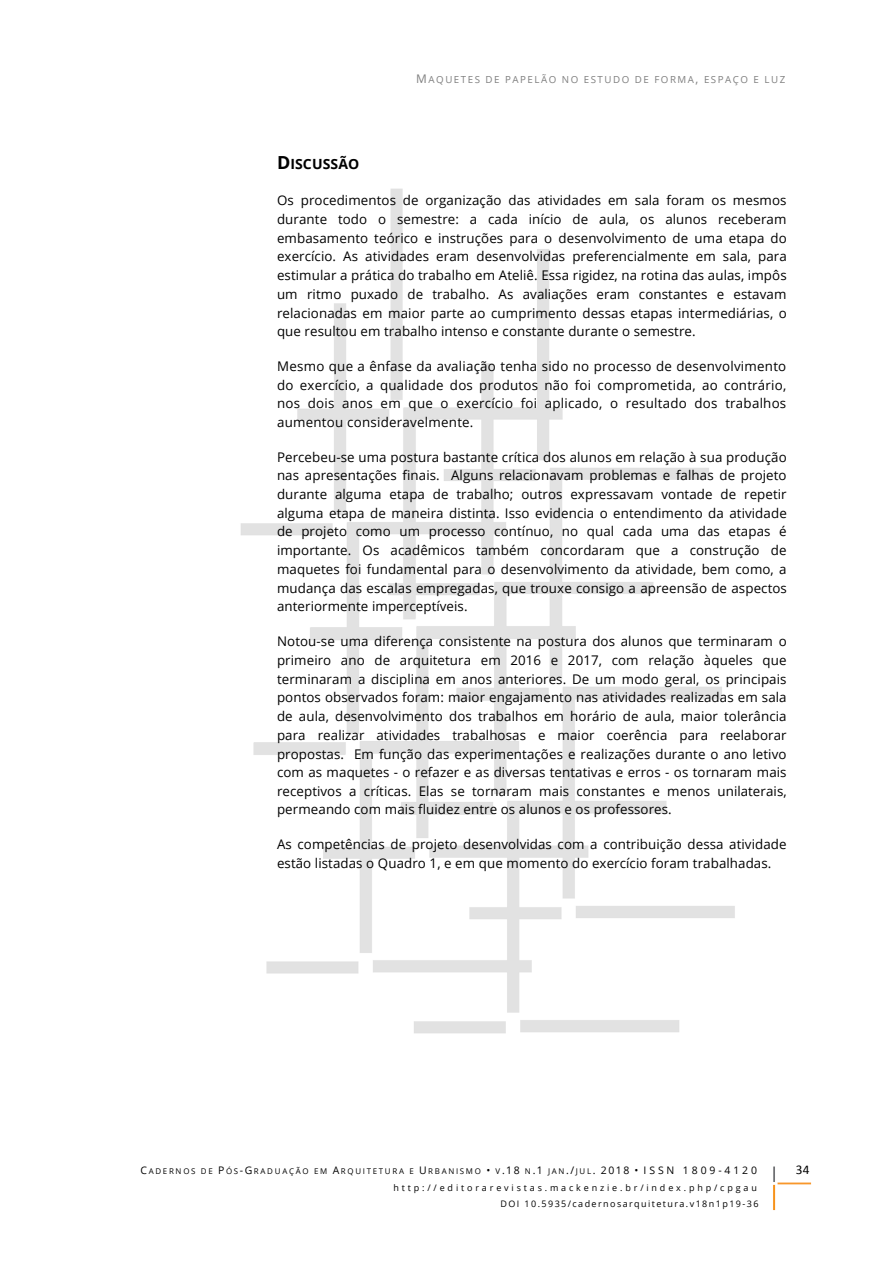
<style>
.page{position:relative;width:893px;height:1263px;background:#fff}
.page>*{position:absolute;margin:0;border:0;box-sizing:border-box;transform-origin:0 0}
.t1{font:700 14.1px "Open Sans";letter-spacing:.01em;color:#000}
.t2{font:13.35px/18.8px "Open Sans";letter-spacing:.01em;color:#000;text-align:justify}
.t3{font:13.35px "Calibri";color:#000}
.t4{font:9.75px "Open Sans";letter-spacing:.155em;color:#7f7f7f}
.t5{font:9px/16.5px "Open Sans";letter-spacing:.315em;color:#000;text-align:right}
.t6{font:7.95px "Open Sans";letter-spacing:.215em;color:#000}
.s1{font-size:11.85px}
.s2{font-size:18px}
.s3{font-size:10.5px}
</style>
<div class="page">
<img style="left:773px;top:1166px;width:39px;height:44px">
<img style="left:240px;top:188px;width:495px;height:846px">
<p class="t4" style="left:416px;top:73px;width:370px"><span class="s1">M</span>AQUETES DE PAPELÃO NO ESTUDO DE FORMA<span class="s1">,</span> ESPAÇO E LUZ</p>
<p class="t1" style="left:277px;top:153px;width:84px"><span class="s2">D</span>ISCUSSÃO</p>
<p class="t2" style="left:277px;top:190px;width:511px">Os procedimentos de organização das atividades em sala foram os mesmos durante todo o semestre: a cada início de aula, os alunos receberam embasamento teórico e instruções para o desenvolvimento de uma etapa do exercício. As atividades eram desenvolvidas preferencialmente em sala, para estimular a prática do trabalho em Ateliê. Essa rigidez, na rotina das aulas, impôs um ritmo puxado de trabalho. As avaliações eram constantes e estavam relacionadas em maior parte ao cumprimento dessas etapas intermediárias, o que resultou em trabalho intenso e constante durante o semestre.</p>
<p class="t2" style="left:277px;top:356px;width:511px">Mesmo que a ênfase da avaliação tenha sido no processo de desenvolvimento do exercício, a qualidade dos produtos não foi comprometida, ao contrário, nos dois anos em que o exercício foi aplicado, o resultado dos trabalhos aumentou consideravelmente.</p>
<p class="t2" style="left:277px;top:447px;width:511px">Percebeu-se uma postura bastante crítica dos alunos em relação à sua produção nas apresentações finais. Alguns relacionavam problemas e falhas de projeto durante alguma etapa de trabalho; outros expressavam vontade de repetir alguma etapa de maneira distinta. Isso evidencia o entendimento da atividade de projeto como um processo contínuo, no qual cada uma das etapas é importante. Os acadêmicos também concordaram que a construção de maquetes foi fundamental para o desenvolvimento da atividade, bem como, a mudança das escalas empregadas, que trouxe consigo a apreensão de aspectos anteriormente imperceptíveis.</p>
<p class="t2" style="left:277px;top:631px;width:511px">Notou-se uma diferença consistente na postura dos alunos que terminaram o primeiro ano de arquitetura em 2016 e 2017, com relação àqueles que terminaram a disciplina em anos anteriores. De um modo geral, os principais pontos observados foram: maior engajamento nas atividades realizadas em sala de aula, desenvolvimento dos trabalhos em horário de aula, maior tolerância para realizar atividades trabalhosas e maior coerência para reelaborar propostas. Em função das experimentações e realizações durante o ano letivo com as maquetes - o refazer e as diversas tentativas e erros - os tornaram mais receptivos a críticas. Elas se tornaram mais constantes e menos unilaterais, permeando com mais fluidez entre os alunos e os professores.</p>
<p class="t2" style="left:277px;top:835px;width:511px;line-height:18.3px">As competências de projeto desenvolvidas com a contribuição dessa atividade estão listadas o Quadro 1, e em que momento do exercício foram trabalhadas.</p>
<p class="t6" style="left:141px;top:1166px;width:618px"><span class="s3">C</span>ADERNOS DE <span class="s3">P</span>ÓS<span class="s3">-G</span>RADUAÇÃO EM <span class="s3">A</span>RQUITETURA E <span class="s3">U</span>RBANISMO <span class="s3">•</span> V<span class="s3">.18</span> N<span class="s3">.1</span> JAN<span class="s3">./</span>JUL<span class="s3">. 2018 • ISSN 1809-4120</span></p>
<p class="t5" style="left:393px;top:1179px;width:367px">http://editorarevistas.mackenzie.br/index.php/cpgau<br>DOI 10.5935/cadernosarquitetura.v18n1p19-36</p>
<p class="t3" style="left:796px;top:1161px;width:15px">34</p>
</div>
